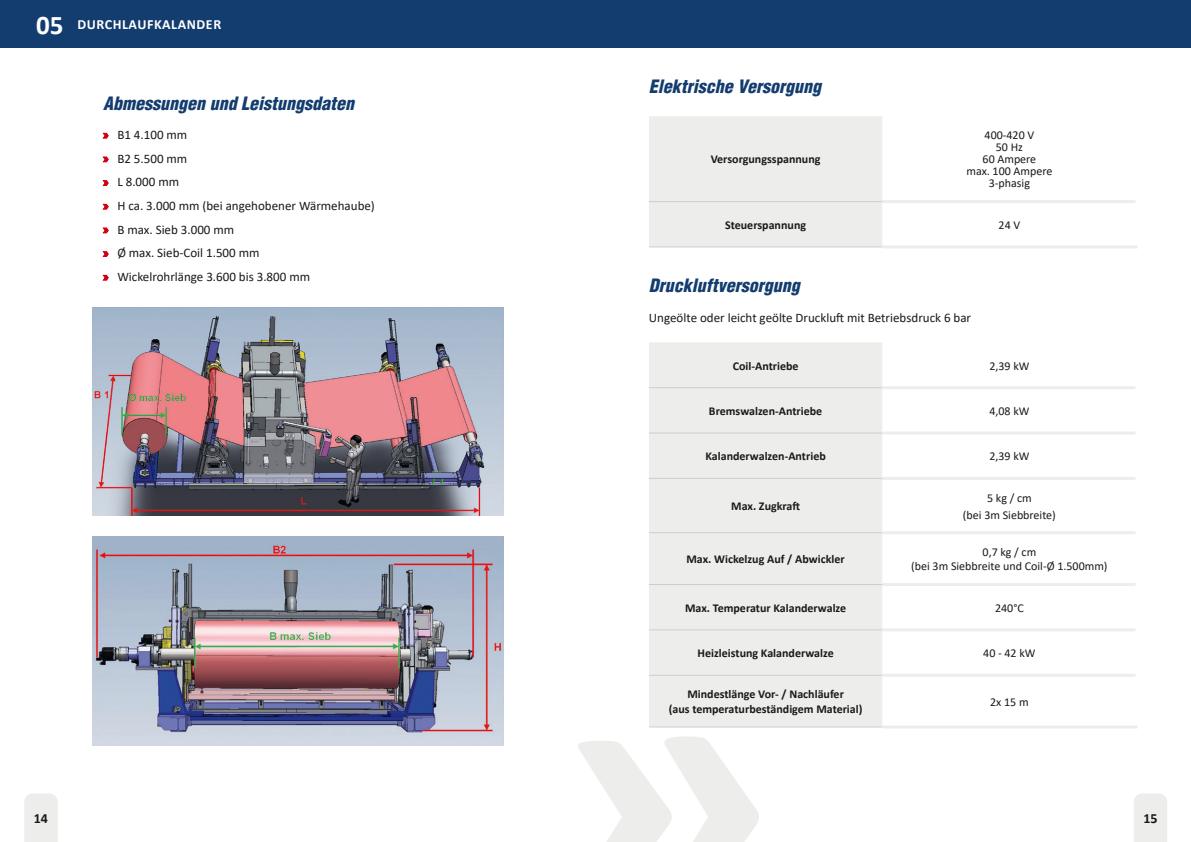
<style>
.page{position:relative;width:1191px;height:842px;background:#fff}
.page>*{position:absolute;margin:0;border:0;box-sizing:border-box;transform-origin:0 0}
.t1{font:italic 900 condensed 18px "Helvetica LT Std";color:#133c6f}
.t2{font:700 14px "Calibri";letter-spacing:.04em;color:#fff}
.t3{font:700 14px "Calibri";color:#1b1819}
.t4{font:13px/23.7px "Calibri";color:#1b1819}
.t5{font:700 12px/14.4px "Calibri";color:#1b1819;text-align:center}
.t6{font:12px/12px "Calibri";color:#1b1819;text-align:center}
.s1{font-size:27px}
.s2{font-family:"Myriad Pro";color:#d20111}
</style>
<div class="page">
<div style="left:1134px;top:793px;width:33px;height:49px;background:#edeeec"></div>
<div style="left:587px;top:0;width:604px;height:48px;background:#133c6f"></div>
<svg style="left:578px;top:736px;width:181px;height:106px"></svg>
<div style="left:0;top:0;width:604px;height:48px;background:#133c6f"></div>
<div style="left:24px;top:793px;width:34px;height:49px;background:#edeeec"></div>
<img style="left:92px;top:307px;width:411px;height:209px">
<img style="left:92px;top:536px;width:411px;height:209px">
<div style="left:649px;top:116px;width:233px;height:130px;background:#edeeec"></div>
<hr style="left:882px;top:200px;width:253px;height:3px;background:#edeeec">
<hr style="left:882px;top:245px;width:255px;height:3px;background:#edeeec">
<hr style="left:649px;top:201px;width:233px;height:1px;background:#cdcdcf">
<hr style="left:649px;top:246px;width:233px;height:1px;background:#cdcdcf">
<div style="left:649px;top:342px;width:233px;height:384px;background:#edeeec"></div>
<hr style="left:882px;top:386px;width:253px;height:3px;background:#edeeec">
<hr style="left:882px;top:431px;width:253px;height:3px;background:#edeeec">
<hr style="left:882px;top:477px;width:253px;height:3px;background:#edeeec">
<hr style="left:882px;top:531px;width:253px;height:3px;background:#edeeec">
<hr style="left:882px;top:583px;width:253px;height:3px;background:#edeeec">
<hr style="left:882px;top:628px;width:253px;height:3px;background:#edeeec">
<hr style="left:882px;top:674px;width:253px;height:3px;background:#edeeec">
<hr style="left:882px;top:725px;width:255px;height:3px;background:#edeeec">
<hr style="left:649px;top:387px;width:233px;height:1px;background:#cdcdcf">
<hr style="left:649px;top:432px;width:233px;height:1px;background:#cdcdcf">
<hr style="left:649px;top:478px;width:233px;height:1px;background:#cdcdcf">
<hr style="left:649px;top:532px;width:233px;height:1px;background:#cdcdcf">
<hr style="left:649px;top:584px;width:233px;height:1px;background:#cdcdcf">
<hr style="left:649px;top:629px;width:233px;height:1px;background:#cdcdcf">
<hr style="left:649px;top:675px;width:233px;height:1px;background:#cdcdcf">
<hr style="left:649px;top:726px;width:233px;height:1px;background:#cdcdcf">
<p class="t2" style="left:36px;top:15px;width:187px"><span class="s1">05</span> DURCHLAUFKALANDER</p>
<h1 class="t1" style="left:103px;top:92px;width:252px">Abmessungen und Leistungsdaten</h1>
<p class="t4" style="left:103px;top:123px;width:273px"><span class="s2">»</span> B1 4.100 mm<br><span class="s2">»</span> B2 5.500 mm<br><span class="s2">»</span> L 8.000 mm<br><span class="s2">»</span> H ca. 3.000 mm (bei angehobener Wärmehaube) <span class="s2">»</span> B max. Sieb 3.000 mm<br><span class="s2">»</span> Ø max. Sieb-Coil 1.500 mm<br><span class="s2">»</span> Wickelrohrlänge 3.600 bis 3.800 mm</p>
<p class="t3" style="left:34px;top:808px;width:16px">14</p>
<h1 class="t1" style="left:649px;top:75px;width:174px">Elektrische Versorgung</h1>
<p class="t5" style="left:711px;top:152px;width:111px">Versorgungsspannung</p>
<p class="t6" style="left:966px;top:129px;width:87px">400-420 V<br>50 Hz<br>60 Ampere<br>max. 100 Ampere<br>3-phasig</p>
<p class="t5" style="left:725px;top:217px;width:82px">Steuerspannung</p>
<p class="t6" style="left:998px;top:218px;width:23px">24 V</p>
<h1 class="t1" style="left:649px;top:274px;width:152px">Druckluftversorgung</h1>
<p class="t4" style="left:649px;top:305px;width:324px">Ungeölte oder leicht geölte Druckluft mit Betriebsdruck 6 bar</p>
<p class="t5" style="left:732px;top:358px;width:67px">Coil-Antriebe</p>
<p class="t6" style="left:989px;top:359px;width:42px">2,39 kW</p>
<p class="t5" style="left:709px;top:403px;width:115px">Bremswalzen-Antriebe</p>
<p class="t6" style="left:989px;top:405px;width:42px">4,08 kW</p>
<p class="t5" style="left:705px;top:449px;width:122px">Kalanderwalzen-Antrieb</p>
<p class="t6" style="left:989px;top:450px;width:42px">2,39 kW</p>
<p class="t5" style="left:731px;top:499px;width:70px">Max. Zugkraft</p>
<p class="t6" style="left:963px;top:489px;width:94px;line-height:17px">5 kg / cm<br>(bei 3m Siebbreite)</p>
<p class="t5" style="left:686px;top:552px;width:160px">Max. Wickelzug Auf / Abwickler</p>
<p class="t6" style="left:911px;top:544px;width:198px;line-height:14.4px">0,7 kg / cm<br>(bei 3m Siebbreite und Coil-Ø 1.500mm)</p>
<p class="t5" style="left:685px;top:600px;width:163px">Max. Temperatur Kalanderwalze</p>
<p class="t6" style="left:995px;top:601px;width:30px">240°C</p>
<p class="t5" style="left:697px;top:646px;width:138px">Heizleistung Kalanderwalze</p>
<p class="t6" style="left:983px;top:647px;width:54px">40 - 42 kW</p>
<p class="t5" style="left:668px;top:687px;width:195px">Mindestlänge Vor- / Nachläufer<br>(aus temperaturbeständigem Material)</p>
<p class="t6" style="left:990px;top:695px;width:40px">2x 15 m</p>
<p class="t3" style="left:1143px;top:808px;width:16px">15</p>
</div>
